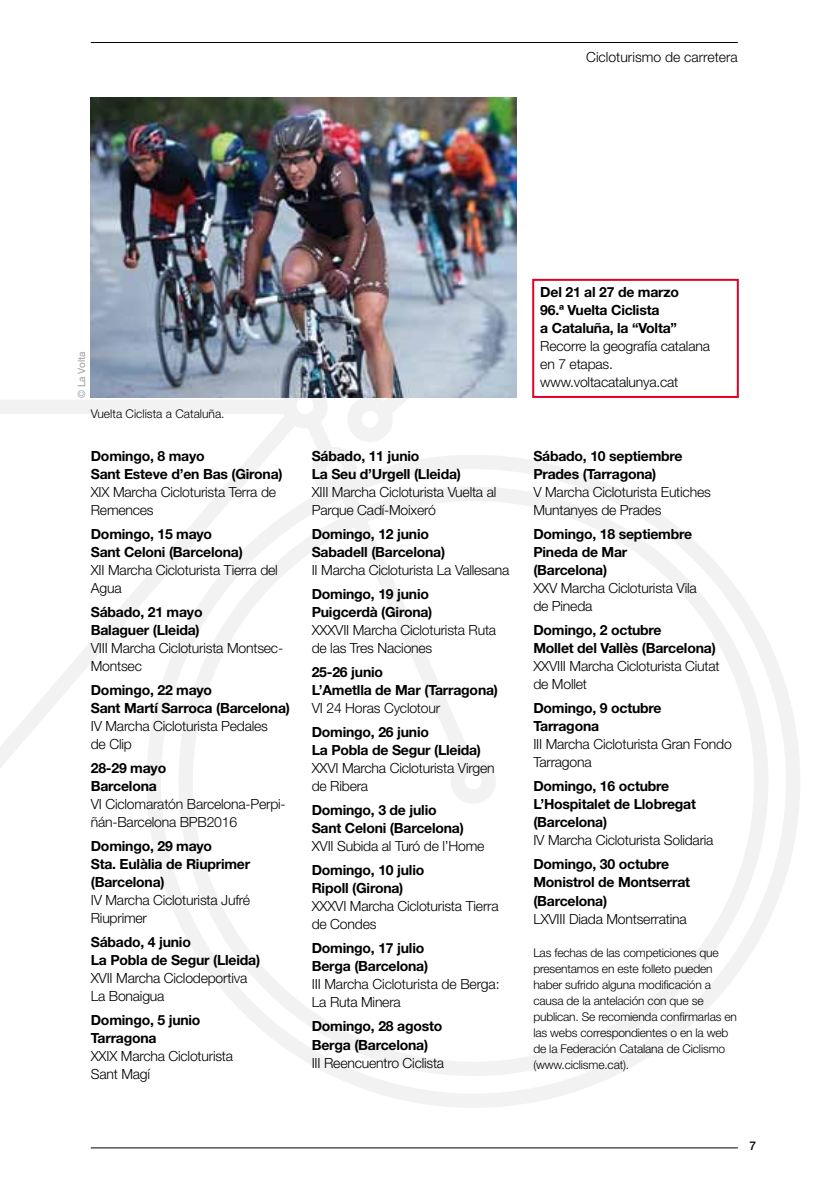
<style>
.page{position:relative;width:840px;height:1191px;background:#fff}
.page>*{position:absolute;margin:0;border:0;box-sizing:border-box;transform-origin:0 0}
.t1{font:300 14px/18px "Helvetica Neue LT Std";letter-spacing:-.015em;color:#000}
.t2{font:700 14px/18px "Helvetica Neue LT Std";letter-spacing:-.015em;color:#000}
.t3{font:300 12px/16px "Helvetica Neue LT Std";letter-spacing:-.015em;color:#000}
.t4{font:500 12px "Helvetica Neue LT Std";color:#000}
.t5{font:10px "Helvetica Neue LT Std";color:#9c9e9f}
</style>
<div class="page">
<svg style="left:324px;top:487px;width:170px;height:316px"></svg>
<svg style="left:0;top:384px;width:324px;height:484px"></svg>
<svg style="left:0;top:773px;width:14px;height:95px"></svg>
<svg style="left:286px;top:398px;width:213px;height:89px"></svg>
<div style="left:288px;top:389px;width:33px;height:33px;background:#fff;border:2px solid #f2f2f3;border-radius:50%"></div>
<div style="left:282px;top:383px;width:45px;height:45px;border:14px solid #f2f2f3;border-radius:50%"></div>
<div style="left:456px;top:764px;width:33px;height:33px;background:#fff;border:2px solid #f2f2f3;border-radius:50%"></div>
<div style="left:450px;top:758px;width:45px;height:45px;border:14px solid #f2f2f3;border-radius:50%"></div>
<div style="left:353px;top:403px;width:33px;height:33px;background:#fff;border:2px solid #f2f2f3;border-radius:50%"></div>
<div style="left:347px;top:396px;width:45px;height:46px;border:14px solid #f2f2f3;border-radius:50%"></div>
<div style="left:318px;top:453px;width:33px;height:33px;background:#fff;border:2px solid #f2f2f3;border-radius:50%"></div>
<div style="left:311px;top:447px;width:46px;height:45px;border:14px solid #f2f2f3;border-radius:50%"></div>
<hr style="left:91px;top:42px;width:646px;height:1px;background:#000">
<hr style="left:91px;top:1147px;width:646px;height:1px;background:#000">
<img style="left:91px;top:97px;width:425px;height:301px">
<div style="left:532px;top:279px;width:206px;height:119px;border:2px solid #e20025"></div>
<p class="t1" style="left:586px;top:48px;width:153px">Cicloturismo de carretera</p>
<p class="t5" style="left:76px;top:398px;width:48px;rotate:-90deg">© La Volta</p>
<p class="t3" style="left:91px;top:405px;width:135px">Vuelta Ciclista a Cataluña.</p>
<p class="t2" style="left:91px;top:447px;width:193px">Domingo, 8 mayo<br>Sant Esteve d’en Bas (Girona)</p>
<p class="t1" style="left:91px;top:483px;width:187px">XIX Marcha Cicloturista Terra de<br>Remences</p>
<p class="t2" style="left:91px;top:525px;width:153px">Domingo, 15 mayo<br>Sant Celoni (Barcelona)</p>
<p class="t1" style="left:91px;top:561px;width:188px">XII Marcha Cicloturista Tierra del<br>Agua</p>
<p class="t2" style="left:91px;top:603px;width:113px">Sábado, 21 mayo<br>Balaguer (Lleida)</p>
<p class="t1" style="left:91px;top:639px;width:194px">VIII Marcha Cicloturista Montsec-<br>Montsec</p>
<p class="t2" style="left:91px;top:681px;width:200px">Domingo, 22 mayo<br>Sant Martí Sarroca (Barcelona)</p>
<p class="t1" style="left:91px;top:717px;width:179px">IV Marcha Cicloturista Pedales de Clip</p>
<p class="t2" style="left:91px;top:759px;width:77px">28-29 mayo<br>Barcelona</p>
<p class="t1" style="left:91px;top:795px;width:196px">VI Ciclomaratón Barcelona-Perpi&shy;ñán-Barcelona BPB2016</p>
<p class="t2" style="left:91px;top:837px;width:161px">Domingo, 29 mayo<br>Sta. Eulàlia de Riuprimer (Barcelona)</p>
<p class="t1" style="left:91px;top:891px;width:161px">IV Marcha Cicloturista Jufré<br>Riuprimer</p>
<p class="t2" style="left:91px;top:933px;width:171px">Sábado, 4 junio<br>La Pobla de Segur (Lleida)</p>
<p class="t1" style="left:91px;top:969px;width:158px">XVII Marcha Ciclodeportiva<br>La Bonaigua</p>
<p class="t2" style="left:91px;top:1011px;width:111px">Domingo, 5 junio<br>Tarragona</p>
<p class="t1" style="left:91px;top:1047px;width:144px">XXIX Marcha Cicloturista<br>Sant Magí</p>
<p class="t2" style="left:311px;top:447px;width:151px">Sábado, 11 junio<br>La Seu d’Urgell (Lleida)</p>
<p class="t1" style="left:311px;top:483px;width:186px">XIII Marcha Cicloturista Vuelta al<br>Parque Cadí-Moixeró</p>
<p class="t2" style="left:311px;top:525px;width:135px">Domingo, 12 junio<br>Sabadell (Barcelona)</p>
<p class="t1" style="left:311px;top:561px;width:199px">II Marcha Cicloturista La Vallesana</p>
<p class="t2" style="left:311px;top:585px;width:122px">Domingo, 19 junio<br>Puigcerdà (Girona)</p>
<p class="t1" style="left:311px;top:621px;width:186px">XXXVII Marcha Cicloturista Ruta de las Tres Naciones</p>
<p class="t2" style="left:311px;top:663px;width:188px">25-26 junio<br>L’Ametlla de Mar (Tarragona)</p>
<p class="t1" style="left:311px;top:699px;width:130px">VI 24 Horas Cyclotour</p>
<p class="t2" style="left:311px;top:723px;width:171px">Domingo, 26 junio<br>La Pobla de Segur (Lleida)</p>
<p class="t1" style="left:311px;top:759px;width:184px">XXVI Marcha Cicloturista Virgen de Ribera</p>
<p class="t2" style="left:311px;top:801px;width:153px">Domingo, 3 de julio<br>Sant Celoni (Barcelona)</p>
<p class="t1" style="left:311px;top:837px;width:174px">XVII Subida al Turó de l’Home</p>
<p class="t2" style="left:311px;top:861px;width:114px">Domingo, 10 julio<br>Ripoll (Girona)</p>
<p class="t1" style="left:311px;top:897px;width:188px">XXXVI Marcha Cicloturista Tierra de Condes</p>
<p class="t2" style="left:311px;top:939px;width:118px">Domingo, 17 julio<br>Berga (Barcelona)</p>
<p class="t1" style="left:311px;top:975px;width:189px">III Marcha Cicloturista de Berga:<br>La Ruta Minera</p>
<p class="t2" style="left:311px;top:1017px;width:132px">Domingo, 28 agosto<br>Berga (Barcelona)</p>
<p class="t1" style="left:311px;top:1053px;width:134px">III Reencuentro Ciclista</p>
<p class="t2" style="left:540px;top:283px;width:140px">Del 21 al 27 de marzo<br>96.ª Vuelta Ciclista<br>a Cataluña, la “Volta”</p>
<p class="t1" style="left:540px;top:337px;width:171px">Recorre la geografía catalana en 7 etapas. www.voltacatalunya.cat</p>
<p class="t2" style="left:533px;top:447px;width:151px">Sábado, 10 septiembre<br>Prades (Tarragona)</p>
<p class="t1" style="left:533px;top:483px;width:179px">V Marcha Cicloturista Eutiches<br>Muntanyes de Prades</p>
<p class="t2" style="left:533px;top:525px;width:160px">Domingo, 18 septiembre<br>Pineda de Mar (Barcelona)</p>
<p class="t1" style="left:533px;top:579px;width:165px">XXV Marcha Cicloturista Vila de Pineda</p>
<p class="t2" style="left:533px;top:621px;width:184px">Domingo, 2 octubre<br>Mollet del Vallès (Barcelona)</p>
<p class="t1" style="left:533px;top:657px;width:188px">XXVIII Marcha Cicloturista Ciutat de Mollet</p>
<p class="t2" style="left:533px;top:699px;width:130px">Domingo, 9 octubre<br>Tarragona</p>
<p class="t1" style="left:533px;top:735px;width:200px">III Marcha Cicloturista Gran Fondo<br>Tarragona</p>
<p class="t2" style="left:533px;top:777px;width:164px">Domingo, 16 octubre<br>L’Hospitalet de Llobregat (Barcelona)</p>
<p class="t1" style="left:533px;top:831px;width:181px">IV Marcha Cicloturista Solidaria</p>
<p class="t2" style="left:533px;top:855px;width:158px">Domingo, 30 octubre<br>Monistrol de Montserrat (Barcelona)</p>
<p class="t1" style="left:533px;top:909px;width:155px">LXVIII Diada Montserratina</p>
<p class="t3" style="left:533px;top:944px;width:205px">Las fechas de las competiciones que presentamos en este folleto pueden haber sufrido alguna modificación a causa de la antelación con que se publican. Se recomienda confirmarlas en las webs correspondientes o en la web de la Federación Catalana de Ciclismo (www.ciclisme.cat).</p>
<p class="t4" style="left:749px;top:1138px;width:8px">7</p>
</div>
